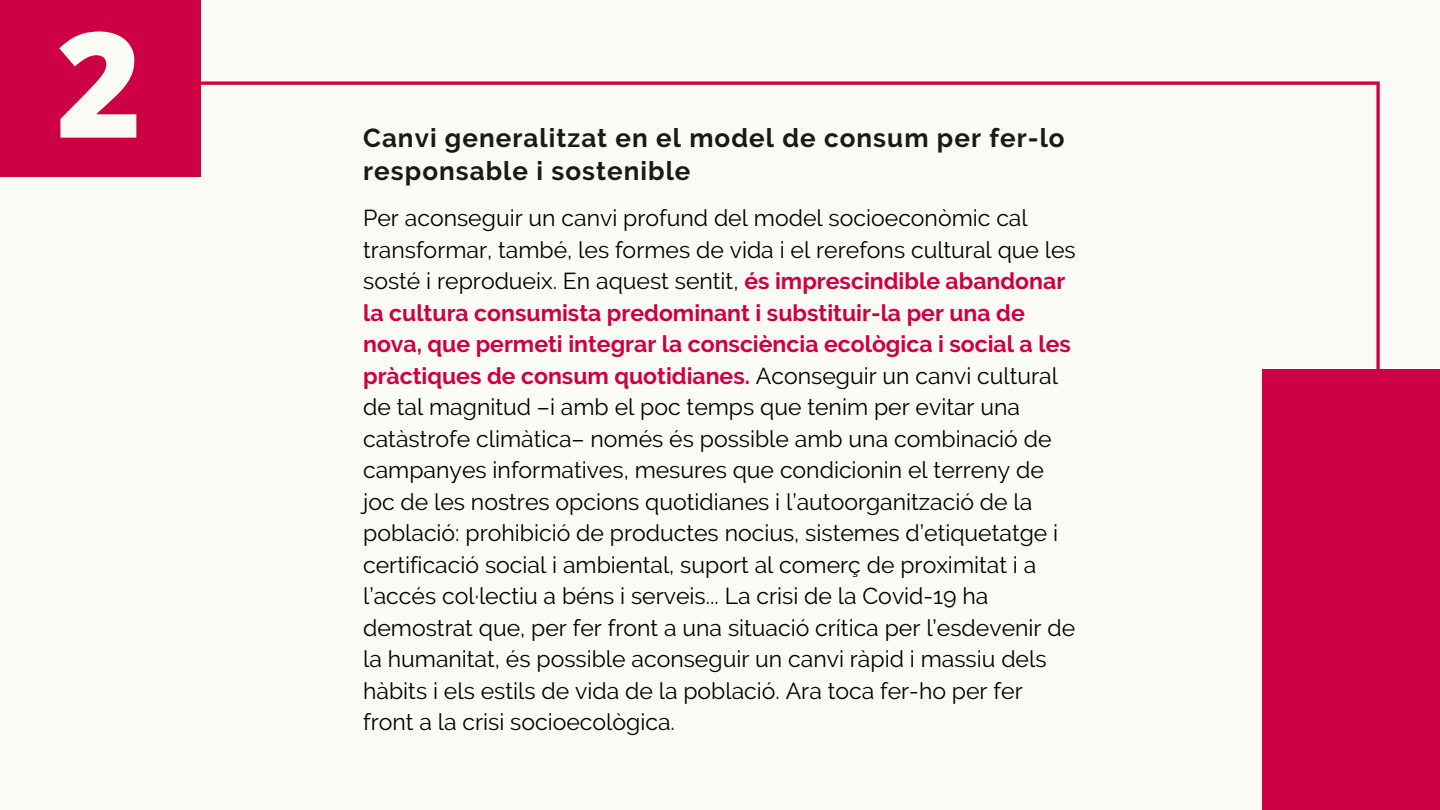
<style>
.page{position:relative;width:1440px;height:810px;background:#fbfbf5}
.page>*{position:absolute;margin:0;border:0;box-sizing:border-box;transform-origin:0 0}
.t1{font:800 146.6px "Open Sans";color:#fbfbf5}
.t2{font:700 26px "Raleway";letter-spacing:.04em;color:#181a15}
.t3{font:23px/31.5px "Raleway";color:#000}
.s1{font-weight:700;color:#cd0046}
</style>
<div class="page">
<div style="left:0;top:0;width:201px;height:177px;background:#cd0046"></div>
<svg style="left:201px;top:81px;width:1179px;height:288px"></svg>
<div style="left:1262px;top:369px;width:178px;height:441px;background:#cd0046"></div>
<h1 class="t1" style="left:56px;top:-19px;width:87px">2</h1>
<p class="t2" style="left:363px;top:123px;width:703px">Canvi generalitzat en el model de consum per fer-lo</p>
<p class="t2" style="left:363px;top:156px;width:329px">responsable i sostenible</p>
<p class="t3" style="left:363px;top:202px;width:714px">Per aconseguir un canvi profund del model socioeconòmic cal transformar, també, les formes de vida i el rerefons cultural que les sosté i reprodueix. En aquest sentit, <span class="s1">és imprescindible abandonar la cultura consumista predominant i substituir-la per una de nova, que permeti integrar la consciència ecològica i social a les pràctiques de consum quotidianes.</span> Aconseguir un canvi cultural de tal magnitud –i amb el poc temps que tenim per evitar una catàstrofe climàtica– només és possible amb una combinació de campanyes informatives, mesures que condicionin el terreny de joc de les nostres opcions quotidianes i l’autoorganització de la població: prohibició de productes nocius, sistemes d’etiquetatge i certificació social i ambiental, suport al comerç de proximitat i a l’accés col·lectiu a béns i serveis... La crisi de la Covid-19 ha demostrat que, per fer front a una situació crítica per l’esdevenir de la humanitat, és possible aconseguir un canvi ràpid i massiu dels hàbits i els estils de vida de la població. Ara toca fer-ho per fer front a la crisi socioecològica.</p>
</div>
